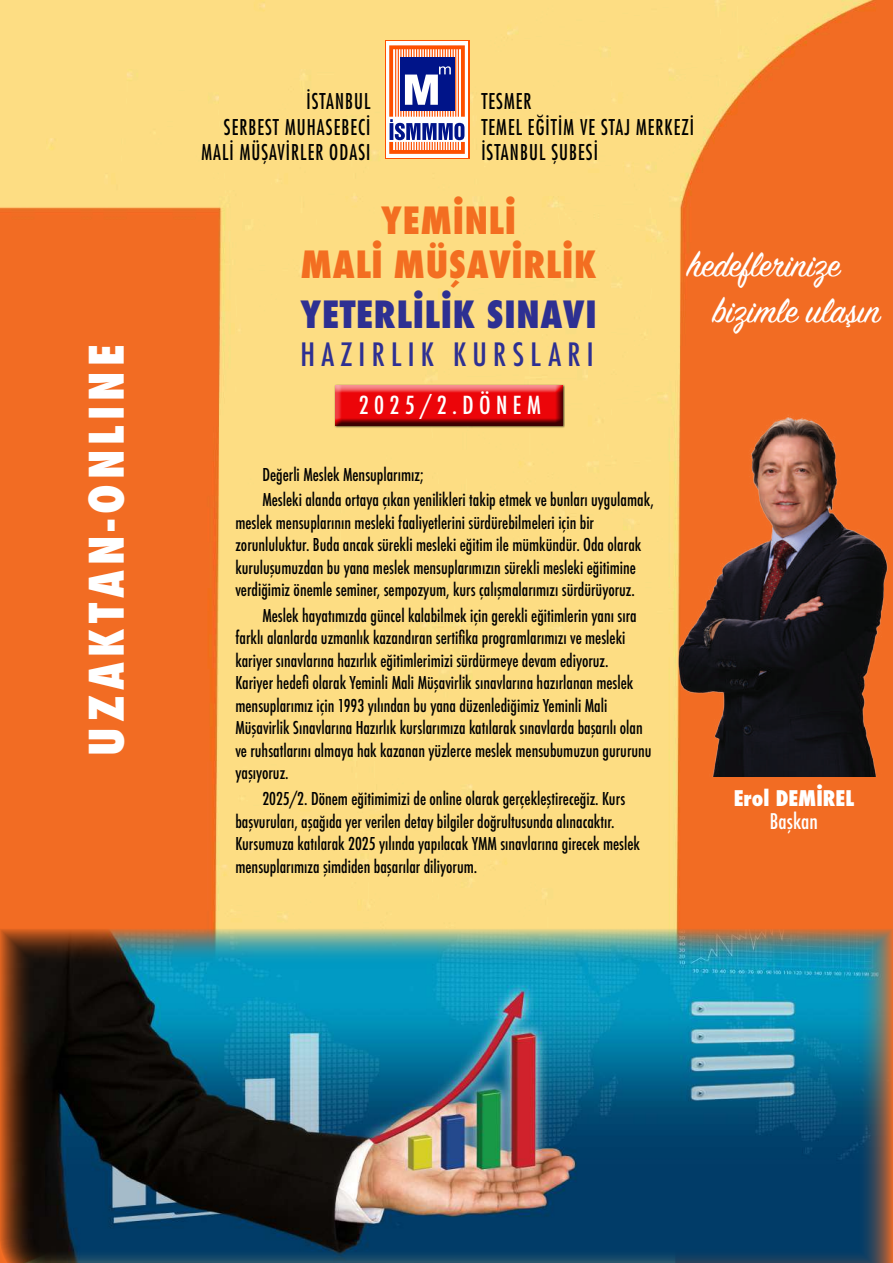
<style>
.page{position:relative;width:893px;height:1263px;background:#fff}
.page>*{position:absolute;margin:0;border:0;box-sizing:border-box;transform-origin:0 0}
.t1{font:800 condensed 46.35px "Futura";letter-spacing:.11em;color:#fff}
.t2{font:38.4px/46px "Sign Painter House Script";color:#fff}
.t3{font:800 condensed 36.45px/43.8px "Futura";letter-spacing:.02em;color:#f36e21;text-align:center}
.t4{font:800 condensed 36.45px "Futura";letter-spacing:.02em;color:#2e3092}
.t5{font:500 condensed 31.35px "Futura";letter-spacing:.2em;color:#2e3092}
.t6{font:500 condensed 24.15px "Futura";letter-spacing:.225em;color:#fff}
.t7{font:condensed 21.15px/25.3px "Futura Std";letter-spacing:.055em;color:#000;text-align:right;scale:.9 1}
.t8{font:800 condensed 21px "Futura";color:#fff}
.t9{font:500 condensed 21px "Futura";color:#fff}
.t10{font:500 condensed 17.25px/22.5px "Futura";color:#000;scale:.96 1}
</style>
<div class="page">
<img style="left:0;top:0;width:893px;height:928px">
<img style="left:675px;top:390px;width:217px;height:387px">
<div style="left:385px;top:40px;width:84px;height:119px;background:#fe5000"></div>
<div style="left:386px;top:41px;width:82px;height:117px;background:#fff"></div>
<svg style="left:389px;top:45px;width:76px;height:109px"></svg>
<img style="left:0;top:928px;width:893px;height:335px">
<div style="left:334px;top:384px;width:231px;height:44px;background:#000;opacity:.75"></div>
<div style="left:334px;top:382px;width:228px;height:41px;background:#fff;opacity:.75"></div>
<div style="left:334px;top:385px;width:228px;height:41px;background:#000;opacity:.75"></div>
<h1 class="t1" style="left:75px;top:756px;width:413px;rotate:-90deg">UZAKTAN-ONLINE</h1>
<p class="t7" style="left:201px;top:88px;width:189px">İSTANBUL<br>SERBEST MUHASEBECİ<br>MALİ MÜŞAVİRLER ODASI</p>
<p class="t7" style="left:481px;top:88px;width:238px;text-align:left">TESMER<br>TEMEL EĞİTİM VE STAJ MERKEZİ<br>İSTANBUL ŞUBESİ</p>
<h3 class="t3" style="left:301px;top:199px;width:297px">YEMİNLİ<br>MALİ MÜŞAVİRLİK</h3>
<h3 class="t4" style="left:301px;top:290px;width:297px">YETERLİLİK SINAVI</h3>
<h3 class="t5" style="left:301px;top:334px;width:295px">HAZIRLIK KURSLARI</h3>
<h3 class="t6" style="left:359px;top:389px;width:184px">2025/2.DÖNEM</h3>
<h2 class="t2" style="left:713px;top:245px;width:169px;text-indent:-25px">hedeflerinize bizimle ulaşın</h2>
<p class="t10" style="left:262px;top:462px;width:409px;line-height:25.5px">Değerli Meslek Mensuplarımız;<br>Mesleki alanda ortaya çıkan yenilikleri takip etmek ve bunları uygulamak,</p>
<p class="t10" style="left:235px;top:511px;width:424px">meslek mensuplarının mesleki faaliyetlerini sürdürebilmeleri için bir zorunluluktur. Buda ancak sürekli mesleki eğitim ile mümkündür. Oda olarak kuruluşumuzdan bu yana meslek mensuplarımızın sürekli mesleki eğitimine verdiğimiz önemle seminer, sempozyum, kurs çalışmalarımızı sürdürüyoruz.</p>
<p class="t10" style="left:235px;top:604px;width:435px;text-indent:27px">Meslek hayatımızda güncel kalabilmek için gerekli eğitimlerin yanı sıra farklı alanlarda uzmanlık kazandıran sertifika programlarımızı ve mesleki kariyer sınavlarına hazırlık eğitimlerimizi sürdürmeye devam ediyoruz.<br>Kariyer hedefi olarak Yeminli Mali Müşavirlik sınavlarına hazırlanan meslek mensuplarımız için 1993 yılından bu yana düzenlediğimiz Yeminli Mali Müşavirlik Sınavlarına Hazırlık kurslarımıza katılarak sınavlarda başarılı olan ve ruhsatlarını almaya hak kazanan yüzlerce meslek mensubumuzun gururunu yaşıyoruz.</p>
<p class="t10" style="left:235px;top:787px;width:423px;text-indent:27px">2025/2. Dönem eğitimimizi de online olarak gerçekleştireceğiz. Kurs başvuruları, aşağıda yer verilen detay bilgiler doğrultusunda alınacaktır.<br>Kursumuza katılarak 2025 yılında yapılacak YMM sınavlarına girecek meslek mensuplarımıza şimdiden başarılar diliyorum.</p>
<p class="t8" style="left:734px;top:784px;width:122px">Erol DEMİREL</p>
<p class="t9" style="left:770px;top:807px;width:49px">Başkan</p>
</div>
